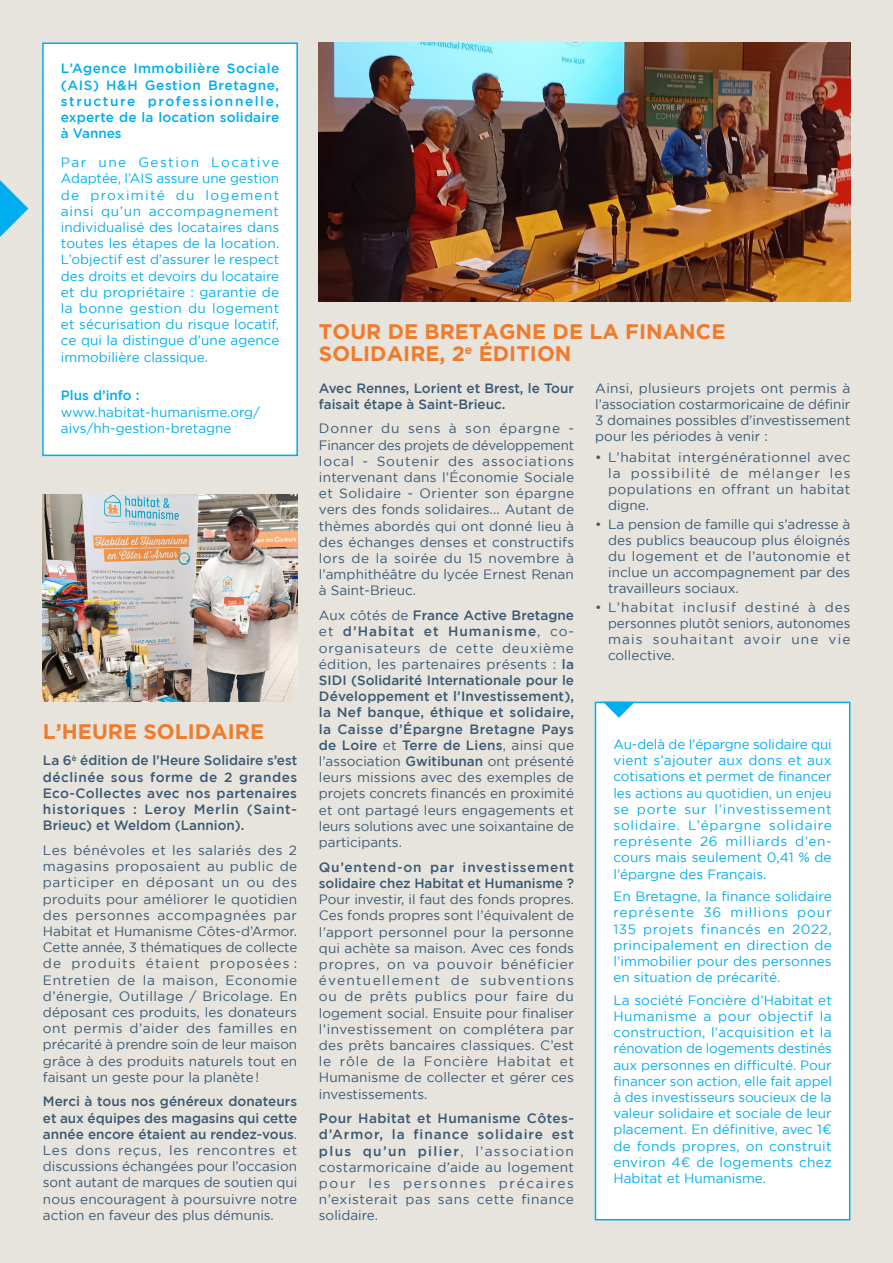
<style>
.page{position:relative;width:893px;height:1263px;background:#e6e4dd}
.page>*{position:absolute;margin:0;border:0;box-sizing:border-box;transform-origin:0 0}
.t1{font:700 21px/22.5px "Gotham";color:#f17b2c}
.t2{font:13.5px/16.2px "Gotham";color:#3b5973;text-align:justify}
.t3{font:13.5px/16.2px "Gotham";color:#00aeef;text-align:justify}
.t4{font:500 13.5px/16.2px "Gotham";color:#3b5973}
.t5{font:500 13.5px/16.2px "Gotham";letter-spacing:.01em;color:#00aeef;text-align:justify}
.s1{font-weight:500}
</style>
<div class="page">
<div style="left:42px;top:43px;width:256px;height:413px;background:#fff;border:2px solid #00aeef"></div>
<svg style="left:0;top:180px;width:28px;height:57px"></svg>
<img style="left:319px;top:43px;width:531px;height:259px">
<div style="left:595px;top:702px;width:255px;height:518px;background:#fff;border:2px solid #00aeef"></div>
<svg style="left:603px;top:702px;width:32px;height:16px"></svg>
<img style="left:43px;top:494px;width:254px;height:208px">
<p class="t5" style="left:61px;top:61px;width:220px">L’Agence Immobilière Sociale (AIS) H&amp;H Gestion Bretagne, structure professionnelle, experte de la location solidaire à Vannes</p>
<p class="t3" style="left:61px;top:155px;width:220px">Par une Gestion Locative Adaptée, l’AIS assure une gestion de proximité du logement ainsi qu’un accompagnement individualisé des locataires dans toutes les étapes de la location.<br>L’objectif est d’assurer le respect des droits et devoirs du locataire et du propriétaire : garantie de la bonne gestion du logement et sécurisation du risque locatif, ce qui la distingue d’une agence immobilière classique.</p>
<p class="t5" style="left:61px;top:388px;width:80px">Plus d’info :</p>
<p class="t3" style="left:61px;top:404px;width:201px">www.habitat-humanisme.org/ aivs/hh-gestion-bretagne</p>
<h1 class="t1" style="left:43px;top:721px;width:223px">L’HEURE SOLIDAIRE</h1>
<p class="t4" style="left:43px;top:753px;width:256px;text-align:justify">La 6<sup>è</sup> édition de l’Heure Solidaire s’est déclinée sous forme de 2 grandes Eco-Collectes avec nos partenaires historiques : Leroy Merlin (Saint-Brieuc) et Weldom (Lannion).</p>
<p class="t2" style="left:43px;top:842px;width:256px">Les bénévoles et les salariés des 2 magasins proposaient au public de participer en déposant un ou des produits pour améliorer le quotidien des personnes accompagnées par Habitat et Humanisme Côtes-d’Armor.<br>Cette année, 3 thématiques de collecte de produits étaient proposées :<br>Entretien de la maison, Economie d’énergie, Outillage / Bricolage. En déposant ces produits, les donateurs ont permis d’aider des familles en précarité à prendre soin de leur maison grâce à des produits naturels tout en faisant un geste pour la planète !</p>
<p class="t2" style="left:43px;top:1094px;width:256px"><span class="s1">Merci à tous nos généreux donateurs et aux équipes des magasins qui cette année encore étaient au rendez-vous</span>.<br>Les dons reçus, les rencontres et discussions échangées pour l’occasion sont autant de marques de soutien qui nous encouragent à poursuivre notre action en faveur des plus démunis.</p>
<h1 class="t1" style="left:319px;top:321px;width:408px">TOUR DE BRETAGNE DE LA FINANCE<br>SOLIDAIRE, 2<sup>e</sup> ÉDITION</h1>
<p class="t4" style="left:319px;top:380px;width:257px">Avec Rennes, Lorient et Brest, le Tour faisait étape à Saint-Brieuc.</p>
<p class="t2" style="left:319px;top:421px;width:257px">Donner du sens à son épargne - Financer des projets de développement local - Soutenir des associations intervenant dans l’Économie Sociale et Solidaire - Orienter son épargne vers des fonds solidaires... Autant de thèmes abordés qui ont donné lieu à des échanges denses et constructifs lors de la soirée du 15 novembre à l’amphithéâtre du lycée Ernest Renan à Saint-Brieuc.</p>
<p class="t2" style="left:319px;top:608px;width:257px">Aux côtés de <span class="s1">France Active Bretagne </span>et <span class="s1">d’Habitat et Humanisme</span>, co&shy;organisateurs de cette deuxième édition, les partenaires présents : <span class="s1">la SIDI (Solidarité Internationale pour le Développement et l’Investissement), la Nef banque, éthique et solidaire, la Caisse d’Épargne Bretagne Pays de Loire</span> et <span class="s1">Terre de Liens</span>, ainsi que l’association <span class="s1">Gwitibunan</span> ont présenté leurs missions avec des exemples de projets concrets financés en proximité et ont partagé leurs engagements et leurs solutions avec une soixantaine de participants.</p>
<p class="t4" style="left:319px;top:859px;width:257px">Qu’entend-on par investissement solidaire chez Habitat et Humanisme ?</p>
<p class="t2" style="left:319px;top:892px;width:257px">Pour investir, il faut des fonds propres.<br>Ces fonds propres sont l’équivalent de l’apport personnel pour la personne qui achète sa maison. Avec ces fonds propres, on va pouvoir bénéficier éventuellement de subventions ou de prêts publics pour faire du logement social. Ensuite pour finaliser l’investissement on complétera par des prêts bancaires classiques. C’est le rôle de la Foncière Habitat et Humanisme de collecter et gérer ces investissements.</p>
<p class="t2" style="left:319px;top:1111px;width:257px"><span class="s1">Pour Habitat et Humanisme Côtes&shy;d’Armor, la finance solidaire est plus qu’un pilier</span>, l’association costarmoricaine d’aide au logement pour les personnes précaires n’existerait pas sans cette finance solidaire.</p>
<p class="t2" style="left:595px;top:380px;width:257px">Ainsi, plusieurs projets ont permis à l’association costarmoricaine de définir 3 domaines possibles d’investissement pour les périodes à venir :</p>
<p class="t2" style="left:608px;top:449px;width:244px;text-indent:-13px">• L’habitat intergénérationnel avec la possibilité de mélanger les populations en offrant un habitat digne.</p>
<p class="t2" style="left:608px;top:516px;width:244px;text-indent:-13px">• La pension de famille qui s’adresse à des publics beaucoup plus éloignés du logement et de l’autonomie et inclue un accompagnement par des travailleurs sociaux.</p>
<p class="t2" style="left:608px;top:599px;width:244px;text-indent:-13px">• L’habitat inclusif destiné à des personnes plutôt seniors, autonomes mais souhaitant avoir une vie collective.</p>
<p class="t3" style="left:613px;top:737px;width:220px">Au-delà de l’épargne solidaire qui vient s’ajouter aux dons et aux cotisations et permet de financer les actions au quotidien, un enjeu se porte sur l’investissement solidaire. L’épargne solidaire représente 26 milliards d’en&shy;cours mais seulement 0,41 % de l’épargne des Français.</p>
<p class="t3" style="left:613px;top:888px;width:220px">En Bretagne, la finance solidaire représente 36 millions pour 135 projets financés en 2022, principalement en direction de l’immobilier pour des personnes en situation de précarité.</p>
<p class="t3" style="left:613px;top:992px;width:220px">La société Foncière d’Habitat et Humanisme a pour objectif la construction, l’acquisition et la rénovation de logements destinés aux personnes en difficulté. Pour financer son action, elle fait appel à des investisseurs soucieux de la valeur solidaire et sociale de leur placement. En définitive, avec 1¤ de fonds propres, on construit environ 4¤ de logements chez Habitat et Humanisme.</p>
</div>
